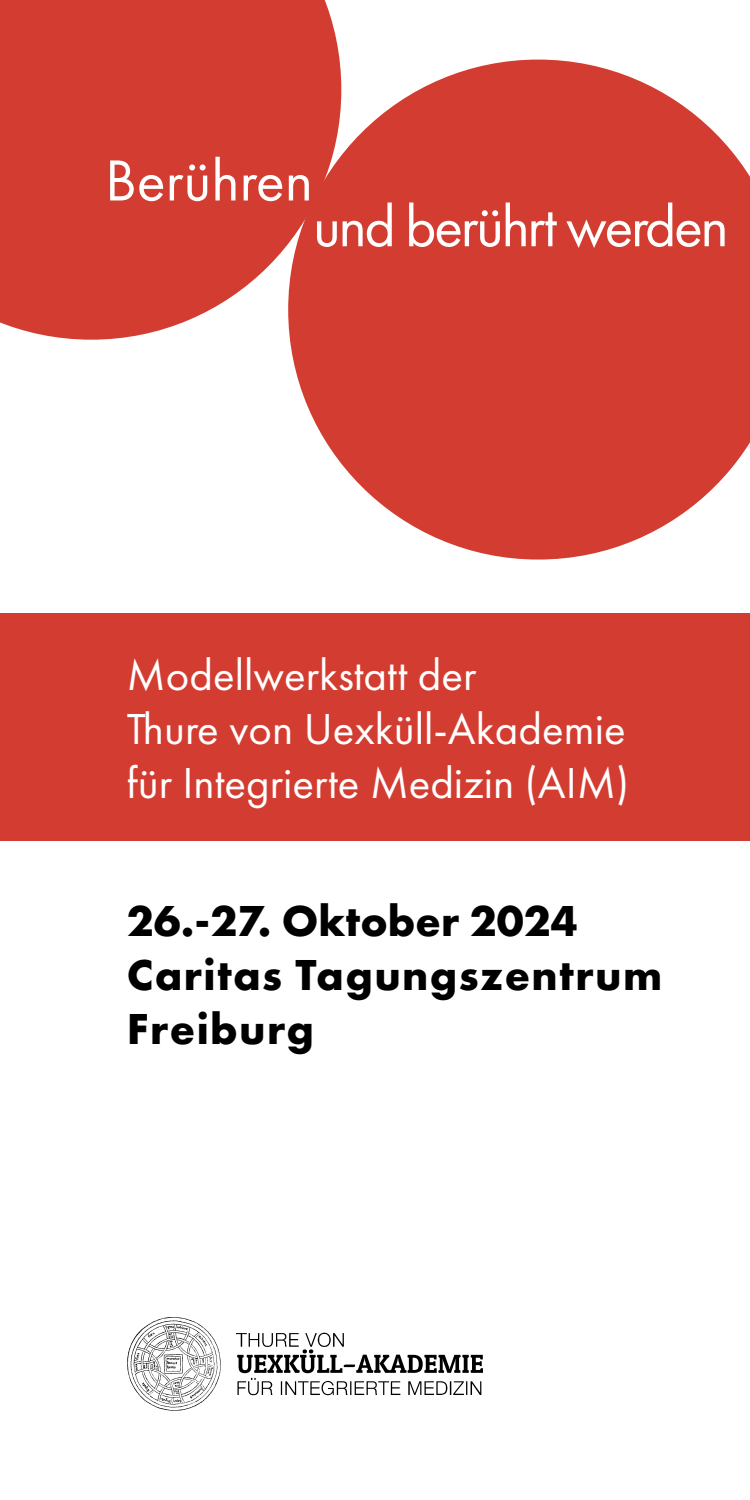
<style>
.page{position:relative;width:750px;height:1500px;background:#fff}
.page>*{position:absolute;margin:0;border:0;box-sizing:border-box;transform-origin:0 0}
.t1{font:180px "AIM Logo Font";color:#000}
.t2{font:60px "Futura PT";letter-spacing:-.04em;color:#fff}
.t3{font:60px "Futura PT";color:#fff}
.t4{font:45px/54px "Futura PT";color:#fff}
.t5{font:700 45px/54px "Futura PT";letter-spacing:.03em;color:#000}
</style>
<div class="page">
<div style="left:0;top:613px;width:750px;height:228px;background:#d33d31"></div>
<div style="left:0;top:0;width:340px;height:340px;background:#d33d31"></div>
<svg style="left:288px;top:60px;width:462px;height:500px;background:#d9594f"></svg>
<h2 class="t3" style="left:105px;top:145px;width:209px">Berühren</h2>
<h2 class="t2" style="left:313px;top:191px;width:417px">und berührt werden</h2>
<p class="t4" style="left:127px;top:648px;width:504px">Modellwerkstatt der<br>Thure von Uexküll-Akademie für Integrierte Medizin (AIM)</p>
<p class="t5" style="left:127px;top:893px;width:537px">26.-27. Oktober 2024<br>Caritas Tagungszentrum<br>Freiburg</p>
<h1 class="t1" style="left:127px;top:1243px;width:368px">AB</h1>
</div>
